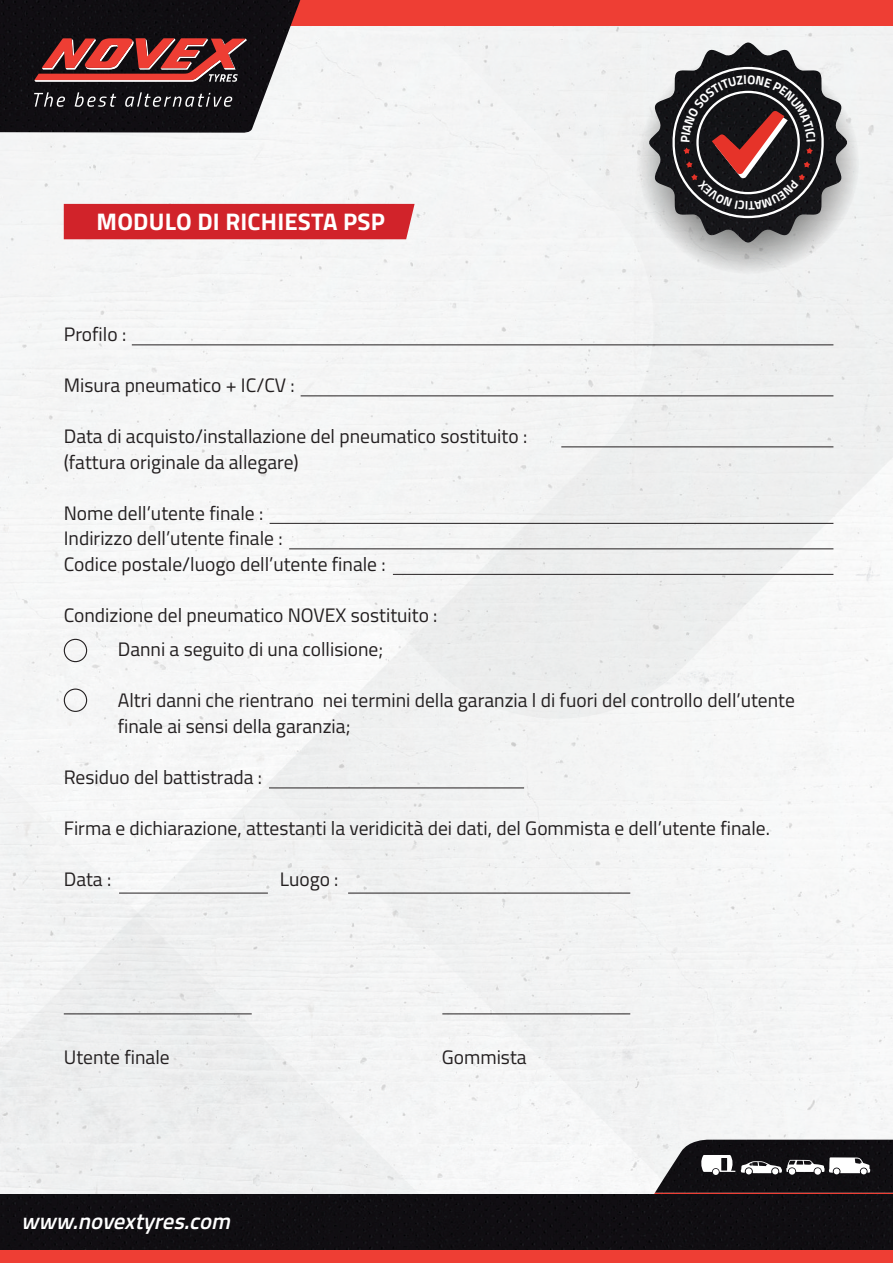
<style>
.page{position:relative;width:893px;height:1263px;background:#fff}
.page>*{position:absolute;margin:0;border:0;box-sizing:border-box;transform-origin:0 0}
.t1{font:700 24px "Titillium Web";letter-spacing:.01em;color:#fff}
.t2{font:italic 600 22.5px "Titillium Web";color:#fff}
.t3{font:19.5px/25.5px "Titillium Web";color:#231f20}
</style>
<div class="page">
<div style="left:0;top:26px;width:893px;height:1169px;background:#f3f4f4"></div>
<div style="left:0;top:0;width:893px;height:26px;background:#ee3e34"></div>
<img style="left:0;top:0;width:300px;height:133px">
<svg style="left:34px;top:38px;width:213px;height:44px;background:#933e3b"></svg>
<svg style="left:34px;top:92px;width:31px;height:15px"></svg>
<svg style="left:75px;top:92px;width:41px;height:15px"></svg>
<svg style="left:125px;top:92px;width:107px;height:15px;background:#403e42"></svg>
<img style="left:655px;top:1140px;width:238px;height:53px">
<svg style="left:741px;top:1157px;width:129px;height:18px"></svg>
<svg style="left:700px;top:1155px;width:35px;height:20px"></svg>
<svg style="left:654px;top:1193px;width:239px;height:2px"></svg>
<div style="left:0;top:1195px;width:893px;height:55px;background:#100e12"></div>
<div style="left:0;top:1250px;width:893px;height:13px;background:#ee3e34"></div>
<div style="left:64px;top:204px;width:351px;height:35px;background:#d1232a"></div>
<svg style="left:637px;top:52px;width:222px;height:222px;background:#d5d6d6"></svg>
<img style="left:648px;top:43px;width:200px;height:200px">
<hr style="left:270px;top:523px;width:563px;height:1px;background:#231f20">
<hr style="left:289px;top:548px;width:544px;height:1px;background:#231f20">
<hr style="left:393px;top:574px;width:440px;height:1px;background:#231f20">
<hr style="left:269px;top:787px;width:255px;height:1px;background:#231f20">
<hr style="left:119px;top:893px;width:149px;height:1px;background:#231f20">
<hr style="left:64px;top:1013px;width:188px;height:1px;background:#231f20">
<hr style="left:442px;top:1013px;width:188px;height:1px;background:#231f20">
<hr style="left:348px;top:893px;width:282px;height:1px;background:#231f20">
<div style="left:64px;top:639px;width:23px;height:23px;border:1px solid #231f20;border-radius:50%"></div>
<div style="left:64px;top:688px;width:23px;height:24px;border:1px solid #231f20;border-radius:50%"></div>
<hr style="left:132px;top:344px;width:701px;height:1px;background:#231f20">
<hr style="left:301px;top:395px;width:532px;height:1px;background:#231f20">
<hr style="left:561px;top:446px;width:272px;height:1px;background:#231f20">
<svg style="left:672px;top:67px;width:152px;height:151px;background:#3d3133"></svg>
<p class="t1" style="left:97px;top:204px;width:290px">MODULO DI RICHIESTA PSP</p>
<p class="t3" style="left:64px;top:320px;width:64px">Profilo :</p>
<p class="t3" style="left:64px;top:371px;width:233px">Misura pneumatico + IC/CV :</p>
<p class="t3" style="left:64px;top:422px;width:465px">Data di acquisto/installazione del pneumatico sostituito : (fattura originale da allegare)</p>
<p class="t3" style="left:64px;top:499px;width:323px">Nome dell’utente finale :<br>Indirizzo dell’utente finale :<br>Codice postale/luogo dell’utente finale :</p>
<p class="t3" style="left:64px;top:596px;width:375px;line-height:34.5px;text-align:center">Condizione del pneumatico NOVEX sostituito :<br>Danni a seguito di una collisione;</p>
<p class="t3" style="left:118px;top:686px;width:679px">Altri danni che rientrano nei termini della garanzia l di fuori del controllo dell’utente finale ai sensi della garanzia;</p>
<p class="t3" style="left:64px;top:763px;width:200px">Residuo del battistrada :</p>
<p class="t3" style="left:64px;top:814px;width:708px">Firma e dichiarazione, attestanti la veridicità dei dati, del Gommista e dell’utente finale.</p>
<p class="t3" style="left:64px;top:865px;width:49px">Data :</p>
<p class="t3" style="left:280px;top:865px;width:60px">Luogo :</p>
<p class="t3" style="left:64px;top:1043px;width:107px">Utente finale</p>
<p class="t3" style="left:442px;top:1043px;width:86px">Gommista</p>
<p class="t2" style="left:21px;top:1204px;width:217px">www.novextyres.com</p>
</div>
